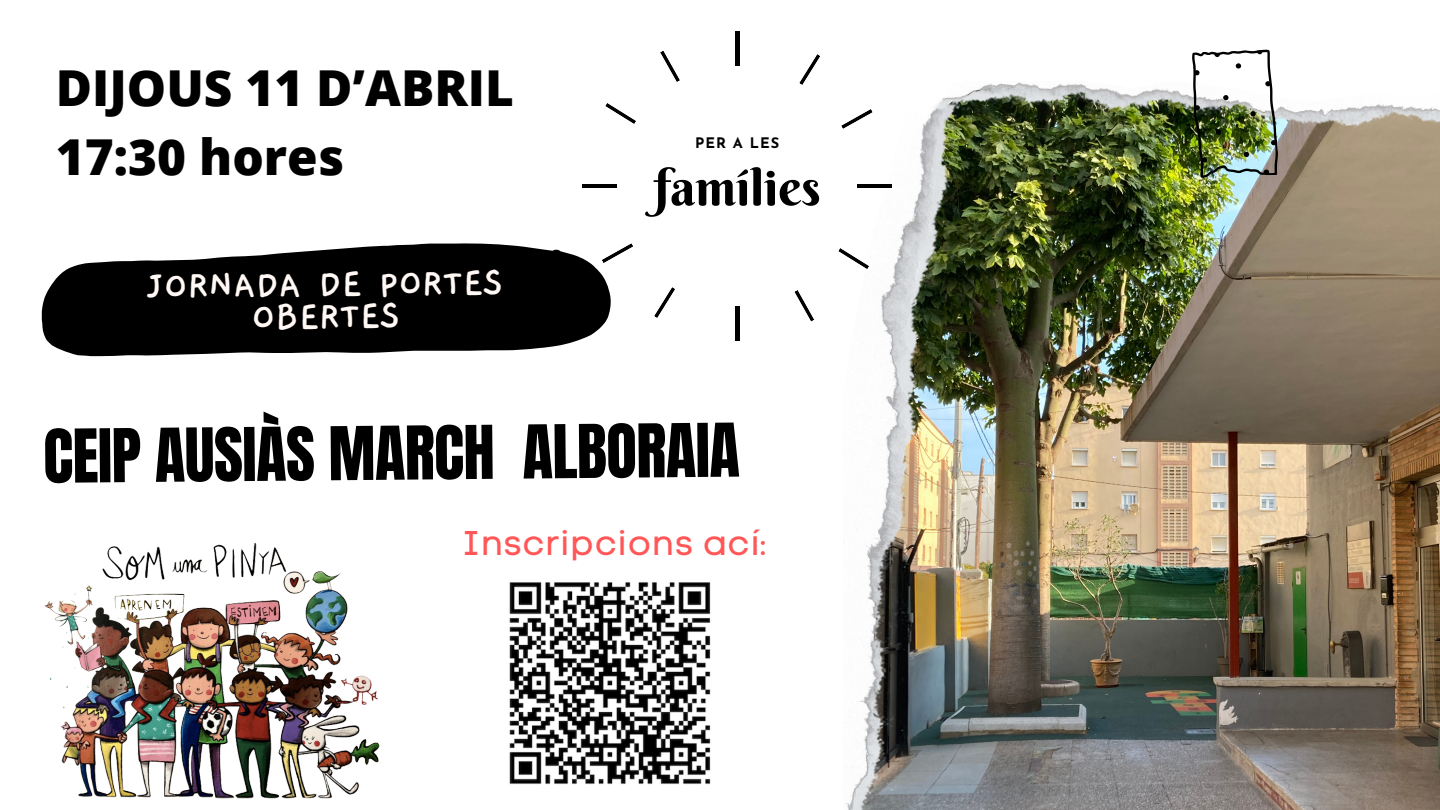
<style>
.page{position:relative;width:1440px;height:810px;background:#fff}
.page>*{position:absolute;margin:0;border:0;box-sizing:border-box;transform-origin:0 0}
.t1{font:63px "Anton";color:#000}
.t2{font:50.4px "Berkshire Swash";color:#000}
.t3{font:800 49.5px/69px "Open Sans";color:#000}
.t4{font:700 41px/32.3px "Gaegu";color:#fff8f4;text-align:center}
.t5{font:34px "Code Pro Normal LC";letter-spacing:.025em;color:#ff5757}
.t6{font:700 14.5px "Josefin Sans";letter-spacing:.075em;color:#000}
</style>
<div class="page">
<img style="left:843px;top:82px;width:597px;height:728px">
<svg style="left:41px;top:243px;width:570px;height:113px;background:#262626"></svg>
<img style="left:1190px;top:49px;width:89px;height:131px">
<img style="left:44px;top:542px;width:336px;height:257px">
<hr style="left:735px;top:306px;width:4px;height:34px;background:#000">
<hr style="left:735px;top:32px;width:4px;height:34px;background:#000">
<hr style="left:583px;top:184px;width:34px;height:4px;background:#000">
<hr style="left:857px;top:184px;width:35px;height:4px;background:#000">
<svg style="left:654px;top:287px;width:21px;height:31px"></svg>
<svg style="left:799px;top:54px;width:21px;height:31px"></svg>
<svg style="left:605px;top:103px;width:31px;height:21px"></svg>
<svg style="left:838px;top:248px;width:31px;height:21px"></svg>
<svg style="left:602px;top:243px;width:31px;height:20px"></svg>
<svg style="left:841px;top:109px;width:32px;height:20px"></svg>
<svg style="left:660px;top:51px;width:20px;height:31px"></svg>
<svg style="left:794px;top:290px;width:20px;height:32px"></svg>
<img style="left:509px;top:582px;width:202px;height:202px">
<h4 class="t3" style="left:56px;top:53px;width:460px">DIJOUS 11 D’ABRIL<br>17:30 hores</h4>
<p class="t4" style="left:148px;top:271px;width:357px;rotate:-1deg">JORNADA DE PORTES<br>OBERTES</p>
<h2 class="t6" style="left:695px;top:137px;width:86px">PER A LES</h2>
<p class="t2" style="left:654px;top:156px;width:168px">famílies</p>
<p class="t1" style="left:42px;top:414px;width:698px;rotate:-1deg">CEIP AUSIÀS MARCH ALBORAIA</p>
<h1 class="t5" style="left:462px;top:523px;width:306px">Inscripcions ací:</h1>
</div>
